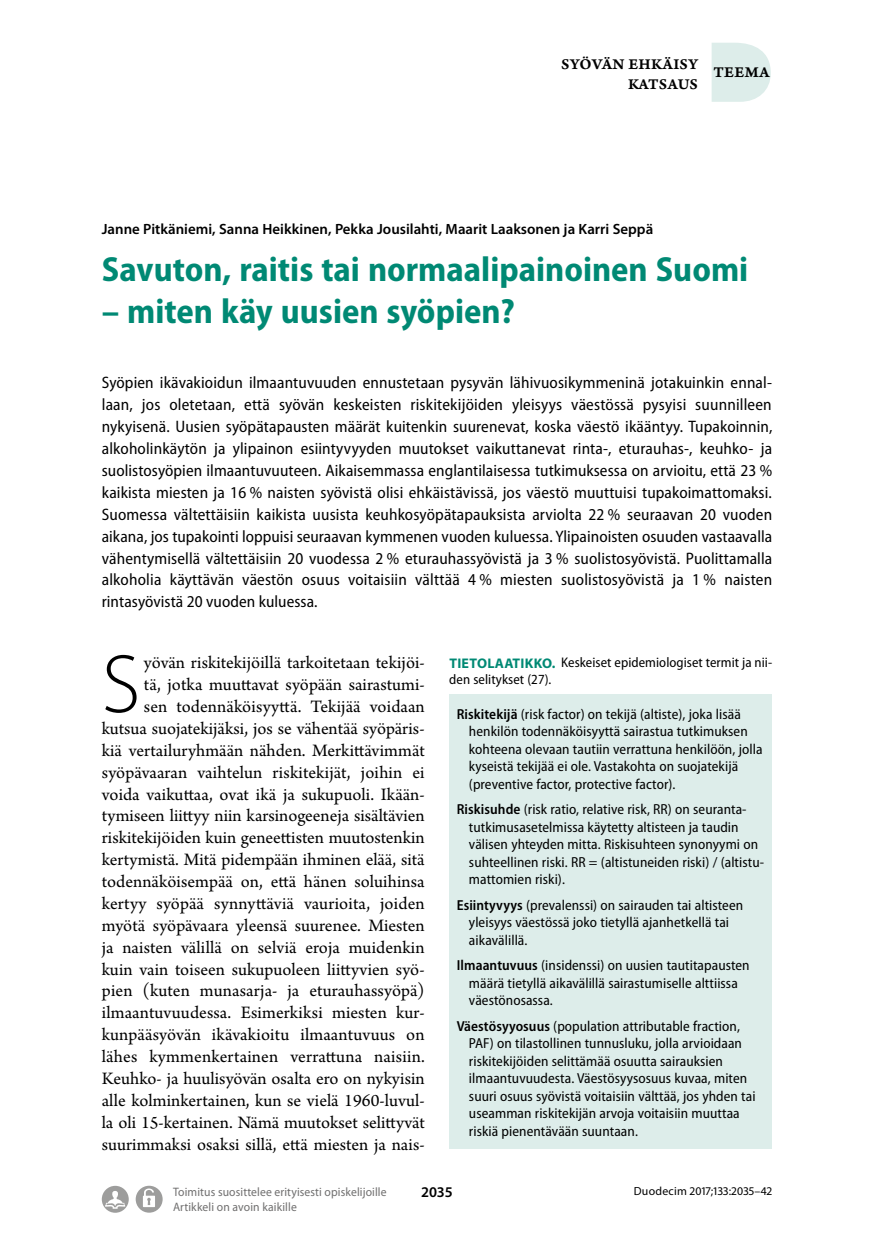
<style>
.page{position:relative;width:874px;height:1241px;background:#fff}
.page>*{position:absolute;margin:0;border:0;box-sizing:border-box;transform-origin:0 0}
.t1{font:300 83.3px "Myriad Pro";color:#000}
.t2{font:700 semi-condensed 35px "Myriad Pro";color:#008974}
.t3{font:18.38px/21.9px "Arno Pro";color:#000;text-align:right}
.t4{font:semi-condensed 16.62px/21.9px "Myriad Pro";letter-spacing:.005em;color:#000;text-align:justify}
.t5{font:15.75px/19.2px "Arno Pro Smbd Caption";letter-spacing:.015em;color:#000;text-align:right}
.t6{font:600 14.88px "Myriad Pro";color:#000}
.t7{font:semi-condensed 14.53px/17.5px "Myriad Pro";letter-spacing:.005em;color:#000}
.t8{font:semi-condensed 14px/17.5px "Myriad Pro";letter-spacing:.005em;color:#000}
.t9{font:12.25px/15.2px "Myriad Pro";letter-spacing:.01em;color:#706f6f;scale:.95 1}
.t10{font:11.9px "Myriad Pro";letter-spacing:.02em;color:#000}
.s1{font-weight:700;font-stretch:normal;color:#008974}
.s2{font-weight:600}
</style>
<div class="page">
<svg style="left:711px;top:43px;width:59px;height:59px;background:#e0eeec"></svg>
<div style="left:449px;top:694px;width:322px;height:454px;background:#ddedea"></div>
<svg style="left:102px;top:1185px;width:27px;height:27px"></svg>
<svg style="left:105px;top:1190px;width:20px;height:18px"></svg>
<div style="left:136px;top:1185px;width:26px;height:27px;background:#9d9d9c;border-radius:50%"></div>
<svg style="left:143px;top:1188px;width:12px;height:18px"></svg>
<p class="t5" style="left:561px;top:56px;width:138px">SYÖVÄN EHKÄISY<br>KATSAUS</p>
<p class="t5" style="left:713px;top:63px;width:58px">TEEMA</p>
<p class="t6" style="left:102px;top:219px;width:552px">Janne Pitkäniemi, Sanna Heikkinen, Pekka Jousilahti, Maarit Laaksonen ja Karri Seppä</p>
<h2 class="t2" style="left:102px;top:246px;width:647px">Savuton, raitis tai normaalipainoinen Suomi</h2>
<h2 class="t2" style="left:102px;top:288px;width:414px">– miten käy uusien syöpien?</h2>
<p class="t4" style="left:102px;top:371px;width:672px">Syöpien ikävakioidun ilmaantuvuuden ennustetaan pysyvän lähivuosikymmeninä jotakuinkin ennal&shy;laan, jos oletetaan, että syövän keskeisten riskitekijöiden yleisyys väestössä pysyisi suunnilleen nykyisenä. Uusien syöpätapausten määrät kuitenkin suurenevat, koska väestö ikääntyy. Tupakoinnin, alkoholinkäytön ja ylipainon esiintyvyyden muutokset vaikuttanevat rinta-, eturauhas-, keuhko- ja suolistosyöpien ilmaantuvuuteen. Aikaisemmassa englantilaisessa tutkimuksessa on arvioitu, että 23 % kaikista miesten ja 16 % naisten syövistä olisi ehkäistävissä, jos väestö muuttuisi tupakoimattomaksi.<br>Suomessa vältettäisiin kaikista uusista keuhkosyöpätapauksista arviolta 22 % seuraavan 20 vuoden aikana, jos tupakointi loppuisi seuraavan kymmenen vuoden kuluessa. Ylipainoisten osuuden vastaavalla vähentymisellä vältettäisiin 20 vuodessa 2 % eturauhassyövistä ja 3 % suolistosyövistä. Puolittamalla alkoholia käyttävän väestön osuus voitaisiin välttää 4 % miesten suolistosyövistä ja 1 % naisten rintasyövistä 20 vuoden kuluessa.</p>
<h1 class="t1" style="left:102px;top:634px;width:40px">S</h1>
<p class="t3" style="left:102px;top:652px;width:324px">yövän riskitekijöillä tarkoitetaan tekijöi-<br>tä, jotka muuttavat syöpään sairastumi-<br>sen todennäköisyyttä. Tekijää voidaan kutsua suojatekijäksi, jos se vähentää syöpäris&shy;kiä vertailuryhmään nähden. Merkittävimmät syöpävaaran vaihtelun riskitekijät, joihin ei voida vaikuttaa, ovat ikä ja sukupuoli. Ikään&shy;tymiseen liittyy niin karsinogeeneja sisältävien riskitekijöiden kuin geneettisten muutostenkin kertymistä. Mitä pidempään ihminen elää, sitä todennäköisempää on, että hänen soluihinsa kertyy syöpää synnyttäviä vaurioita, joiden myötä syöpävaara yleensä suurenee. Miesten ja naisten välillä on selviä eroja muidenkin kuin vain toiseen sukupuoleen liittyvien syö&shy;pien (kuten munasarja- ja eturauhassyöpä) ilmaantuvuudessa. Esimerkiksi miesten kur&shy;kunpääsyövän ikävakioitu ilmaantuvuus on lähes kymmenkertainen verrattuna naisiin.<br>Keuhko- ja huulisyövän osalta ero on nykyisin alle kolminkertainen, kun se vielä 1960-luvul&shy;la oli 15-kertainen. Nämä muutokset selittyvät suurimmaksi osaksi sillä, että miesten ja nais-</p>
<p class="t8" style="left:449px;top:653px;width:324px"><span class="s1">TIETOLAATIKKO.</span> Keskeiset epidemiologiset termit ja nii&shy;den selitykset (27).</p>
<p class="t7" style="left:468px;top:704px;width:295px;text-indent:-12px"><span class="s2">Riskitekijä</span> (risk factor) on tekijä (altiste), joka lisää henkilön todennäköisyyttä sairastua tutkimuksen kohteena olevaan tautiin verrattuna henkilöön, jolla kyseistä tekijää ei ole. Vastakohta on suojatekijä (preventive factor, protective factor).</p>
<p class="t7" style="left:468px;top:800px;width:296px;text-indent:-12px"><span class="s2">Riskisuhde</span> (risk ratio, relative risk, RR) on seuranta&shy;tutkimusasetelmissa käytetty altisteen ja taudin välisen yhteyden mitta. Riskisuhteen synonyymi on suhteellinen riski. RR = (altistuneiden riski) / (altistu&shy;mattomien riski).</p>
<p class="t7" style="left:468px;top:895px;width:275px;text-indent:-12px"><span class="s2">Esiintyvyys</span> (prevalenssi) on sairauden tai altisteen yleisyys väestössä joko tietyllä ajanhetkellä tai aikavälillä.</p>
<p class="t7" style="left:468px;top:956px;width:282px;text-indent:-12px"><span class="s2">Ilmaantuvuus</span> (insidenssi) on uusien tautitapausten määrä tietyllä aikavälillä sairastumiselle alttiissa väestönosassa.</p>
<p class="t7" style="left:468px;top:1016px;width:288px;text-indent:-12px"><span class="s2">Väestösyyosuus</span> (population attributable fraction, PAF) on tilastollinen tunnusluku, jolla arvioidaan riskitekijöiden selittämää osuutta sairauksien ilmaantuvuudesta. Väestösyysosuus kuvaa, miten suuri osuus syövistä voitaisiin välttää, jos yhden tai useamman riskitekijän arvoja voitaisiin muuttaa riskiä pienentävään suuntaan.</p>
<p class="t9" style="left:173px;top:1183px;width:226px">Toimitus suosittelee erityisesti opiskelijoille<br>Artikkeli on avoin kaikille</p>
<p class="t6" style="left:421px;top:1182px;width:33px">2035</p>
<p class="t10" style="left:633px;top:1183px;width:140px">Duodecim 2017;133:2035–42</p>
</div>
